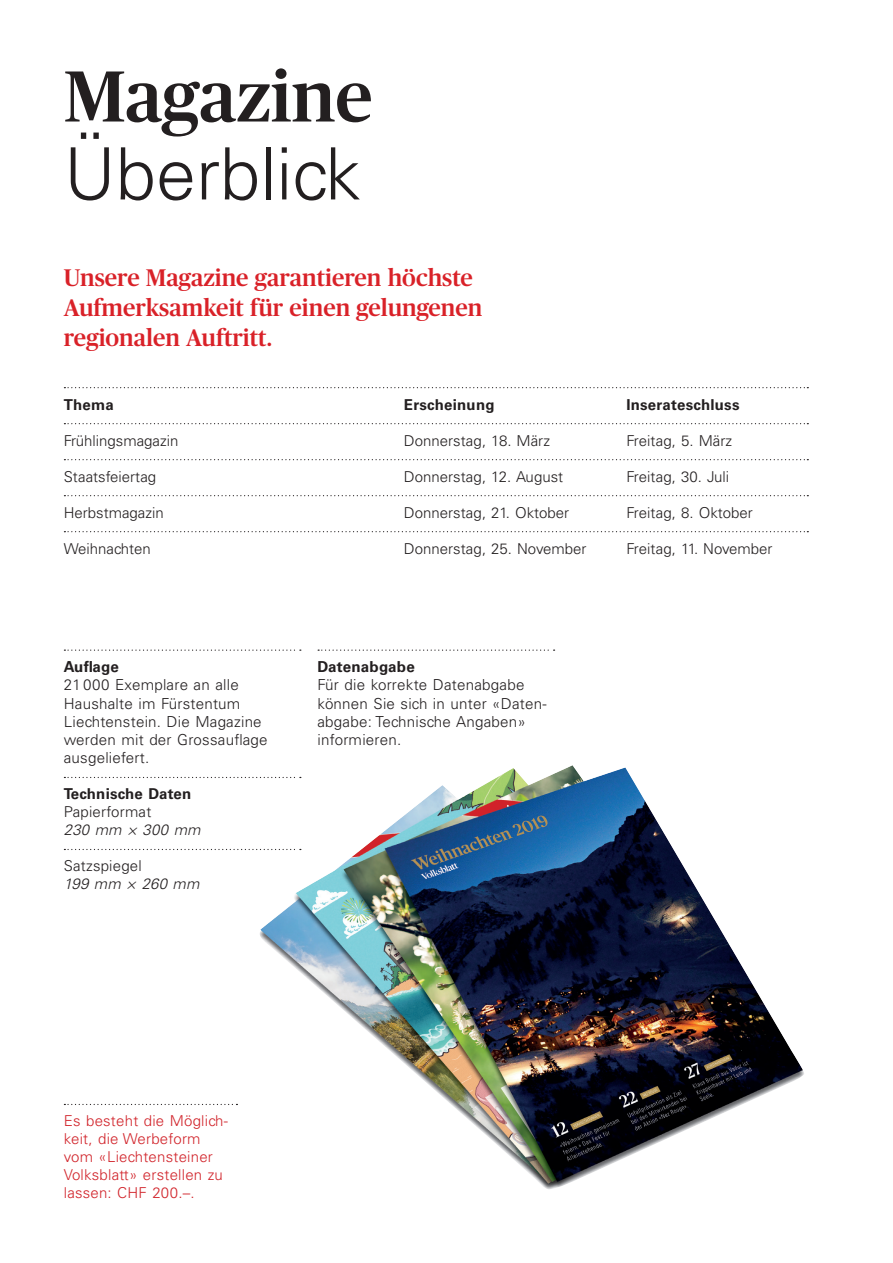
<style>
.page{position:relative;width:893px;height:1263px;background:#fff}
.page>*{position:absolute;margin:0;border:0;box-sizing:border-box;transform-origin:0 0}
.Haupttitel_schwarz{font:300 72.15px "Univers LT Std";color:#231f20}
.Haupttitel_schwarz-2{font:500 72.15px "Publico";color:#231f20}
.Haupttitel_schwarz-3{font:500 24px/30px "Publico";color:#d92128}
.Haupttitel_schwarz-4{font:300 15.15px/18.1px "Univers LT Std";letter-spacing:.015em;color:#231f20}
.Haupttitel_schwarz-5{font:700 15.15px "Univers LT Std";letter-spacing:.015em;color:#231f20}
.Grundtext{font:300 15px "Univers LT Std";color:#231f20}
.Haupttitel_schwarz-6{font:300 15px/18px "Univers LT Std";letter-spacing:.015em;color:#d1232a}
.Haupttitel_schwarz-7{font:700 15px/18px "Univers LT Std";letter-spacing:.015em;color:#231f20}
.Haupttitel_schwarz-8{font:italic 300 15px "Univers LT Std";letter-spacing:.015em;color:#231f20}
.Haupttitel_schwarz-9{font:300 15px "Univers LT Std";letter-spacing:.015em;color:#231f20}
.s1{font-weight:300}
</style>
<div class="page">
<svg style="left:64px;top:649px;width:237px;height:2px"></svg>
<svg style="left:64px;top:777px;width:190px;height:1px"></svg>
<svg style="left:64px;top:849px;width:190px;height:1px"></svg>
<svg style="left:318px;top:649px;width:237px;height:2px"></svg>
<img style="left:256px;top:765px;width:548px;height:424px">
<svg style="left:64px;top:387px;width:744px;height:1px"></svg>
<svg style="left:64px;top:423px;width:744px;height:1px"></svg>
<svg style="left:64px;top:459px;width:744px;height:1px"></svg>
<svg style="left:64px;top:495px;width:744px;height:1px"></svg>
<svg style="left:64px;top:531px;width:744px;height:1px"></svg>
<svg style="left:64px;top:1104px;width:173px;height:1px"></svg>
<p class="Haupttitel_schwarz-2" style="left:64px;top:56px;width:310px">Magazine</p>
<p class="Haupttitel_schwarz" style="left:64px;top:130px;width:299px">Überblick</p>
<p class="Haupttitel_schwarz-3" style="left:64px;top:263px;width:420px">Unsere Magazine garantieren höchste<br>Aufmerksamkeit für einen gelungenen regionalen Auftritt.</p>
<p class="Haupttitel_schwarz-7" style="left:64px;top:395px;width:52px">Thema</p>
<p class="Haupttitel_schwarz-7" style="left:404px;top:395px;width:92px">Erscheinung</p>
<p class="Haupttitel_schwarz-7" style="left:626px;top:395px;width:115px">Inserateschluss</p>
<p class="Grundtext" style="left:64px;top:431px;width:116px">Frühlingsmagazin</p>
<p class="Grundtext" style="left:404px;top:431px;width:148px">Donnerstag, 18. März</p>
<p class="Grundtext" style="left:626px;top:431px;width:107px">Freitag, 5. März</p>
<p class="Grundtext" style="left:64px;top:467px;width:94px">Staatsfeiertag</p>
<p class="Grundtext" style="left:404px;top:467px;width:161px">Donnerstag, 12. August</p>
<p class="Grundtext" style="left:626px;top:467px;width:104px">Freitag, 30. Juli</p>
<p class="Grundtext" style="left:64px;top:503px;width:102px">Herbstmagazin</p>
<p class="Grundtext" style="left:404px;top:503px;width:167px">Donnerstag, 21. Oktober</p>
<p class="Grundtext" style="left:626px;top:503px;width:128px">Freitag, 8. Oktober</p>
<p class="Grundtext" style="left:64px;top:539px;width:89px">Weihnachten</p>
<p class="Grundtext" style="left:404px;top:539px;width:184px">Donnerstag, 25. November</p>
<p class="Grundtext" style="left:626px;top:539px;width:148px">Freitag, 11. November</p>
<p class="Haupttitel_schwarz-5" style="left:64px;top:658px;width:57px">Auflage</p>
<p class="Haupttitel_schwarz-4" style="left:64px;top:676px;width:205px">21 000 Exemplare an alle<br>Haushalte im Fürstentum<br>Liechtenstein. Die Magazine werden mit der Grossauflage ausgeliefert.</p>
<p class="Haupttitel_schwarz-7" style="left:64px;top:785px;width:129px">Technische Daten<br><span class="s1">Papierformat</span></p>
<p class="Haupttitel_schwarz-8" style="left:64px;top:821px;width:138px">230 mm × 300 mm</p>
<p class="Haupttitel_schwarz-9" style="left:64px;top:857px;width:80px">Satzspiegel</p>
<p class="Haupttitel_schwarz-8" style="left:64px;top:875px;width:137px">199 mm × 260 mm</p>
<p class="Haupttitel_schwarz-5" style="left:317px;top:658px;width:99px">Datenabgabe</p>
<p class="Haupttitel_schwarz-4" style="left:317px;top:676px;width:231px">Für die korrekte Datenabgabe können Sie sich in unter «Daten&shy;abgabe: Technische Angaben» informieren.</p>
<p class="Haupttitel_schwarz-6" style="left:64px;top:1112px;width:166px">Es besteht die Möglich&shy;keit, die Werbeform</p>
<p class="Haupttitel_schwarz-6" style="left:64px;top:1148px;width:161px">vom «Liechtensteiner<br>Volksblatt» erstellen zu lassen: CHF 200.–.</p>
</div>
